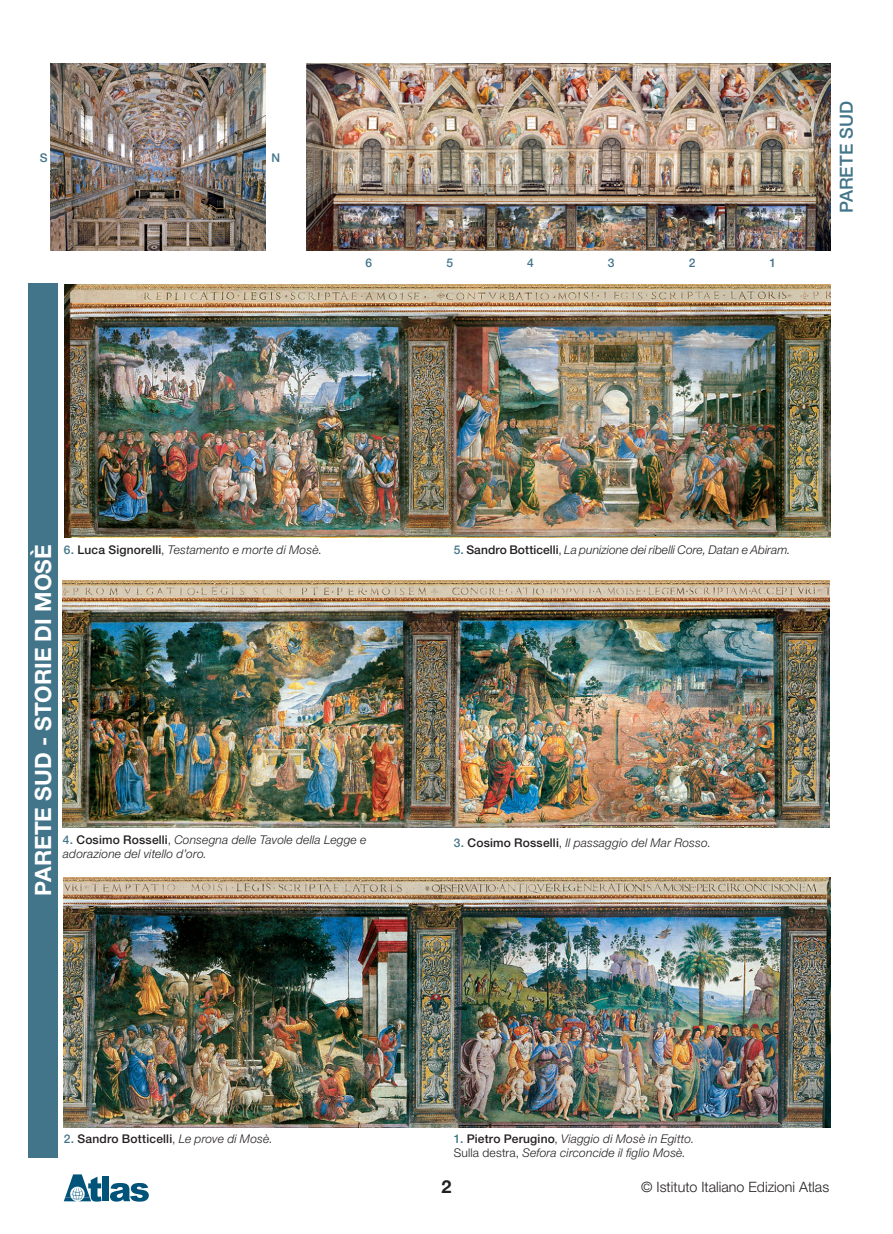
<style>
.page{position:relative;width:893px;height:1234px;background:#fff}
.page>*{position:absolute;margin:0;border:0;box-sizing:border-box;transform-origin:0 0}
.t1{font:700 22.5px "Helvetica Neue";color:#fff}
.t2{font:500 18px "Helvetica Neue";color:#43758a}
.t3{font:700 18px "Helvetica Neue";color:#231f20}
.t4{font:300 14.25px "Helvetica Neue";color:#231f20}
.t5{font:italic 300 12px/14.2px "Helvetica Neue";letter-spacing:.015em;color:#231f20}
.t6{font:500 12px "Helvetica Neue";letter-spacing:.015em;color:#231f20}
.t7{font:500 12px "Helvetica Neue";color:#43758a}
.s1{font-weight:500;font-style:normal;color:#43758a}
.s2{font-weight:500;font-style:normal}
.s3{font-style:normal}
.s4{color:#43758a}
.s5{font-weight:300}
.s6{font-weight:300;font-style:italic}
</style>
<div class="page">
<div style="left:102px;top:1176px;width:7px;height:24px;background:#01537a"></div>
<svg style="left:110px;top:1183px;width:39px;height:18px"></svg>
<svg style="left:64px;top:1174px;width:37px;height:27px"></svg>
<img style="left:306px;top:64px;width:525px;height:187px">
<img style="left:64px;top:284px;width:766px;height:253px">
<img style="left:63px;top:580px;width:766px;height:247px">
<img style="left:64px;top:877px;width:766px;height:250px">
<div style="left:28px;top:283px;width:29px;height:874px;background:#43758a"></div>
<img style="left:51px;top:64px;width:215px;height:187px">
<p class="t7" style="left:40px;top:150px;width:9px">S</p>
<p class="t7" style="left:271px;top:150px;width:10px">N</p>
<p class="t7" style="left:366px;top:255px;width:8px">6</p>
<p class="t7" style="left:446px;top:255px;width:8px">5</p>
<p class="t7" style="left:527px;top:255px;width:8px">4</p>
<p class="t7" style="left:608px;top:255px;width:8px">3</p>
<p class="t7" style="left:689px;top:255px;width:8px">2</p>
<p class="t7" style="left:769px;top:255px;width:8px">1</p>
<h2 class="t2" style="left:836px;top:213px;width:113px;rotate:-90deg">PARETE SUD</h2>
<h1 class="t1" style="left:29px;top:895px;width:352px;rotate:-90deg">PARETE SUD - STORIE DI MOSÈ</h1>
<p class="t5" style="left:64px;top:542px;width:259px"><span class="s1">6.</span> <span class="s2">Luca Signorelli</span><span class="s3">,</span> Testamento e morte di Mosè<span class="s3">.</span></p>
<p class="t5" style="left:454px;top:542px;width:338px"><span class="s1">5.</span> <span class="s2">Sandro Botticelli</span><span class="s3">,</span> La punizione dei ribelli Core, Datan e Abiram.</p>
<p class="t5" style="left:63px;top:832px;width:305px"><span class="s1">4.</span> <span class="s2">Cosimo Rosselli</span><span class="s3">,</span> Consegna delle Tavole della Legge e adorazione del vitello d’oro.</p>
<p class="t5" style="left:454px;top:835px;width:259px"><span class="s1">3.</span> <span class="s2">Cosimo Rosselli</span><span class="s3">,</span> Il passaggio del Mar Rosso.</p>
<p class="t6" style="left:64px;top:1131px;width:210px"><span class="s4">2.</span> Sandro Botticelli<span class="s5">,</span> <span class="s6">Le prove di Mosè</span><span class="s5">.</span></p>
<p class="t5" style="left:454px;top:1131px;width:242px"><span class="s1">1.</span> <span class="s2">Pietro Perugino</span><span class="s3">,</span> Viaggio di Mosè in Egitto.<br><span class="s3">Sulla destra,</span> Sefora circoncide il figlio Mosè.</p>
<h2 class="t3" style="left:441px;top:1174px;width:12px">2</h2>
<p class="t4" style="left:641px;top:1178px;width:189px">© Istituto Italiano Edizioni Atlas</p>
</div>
